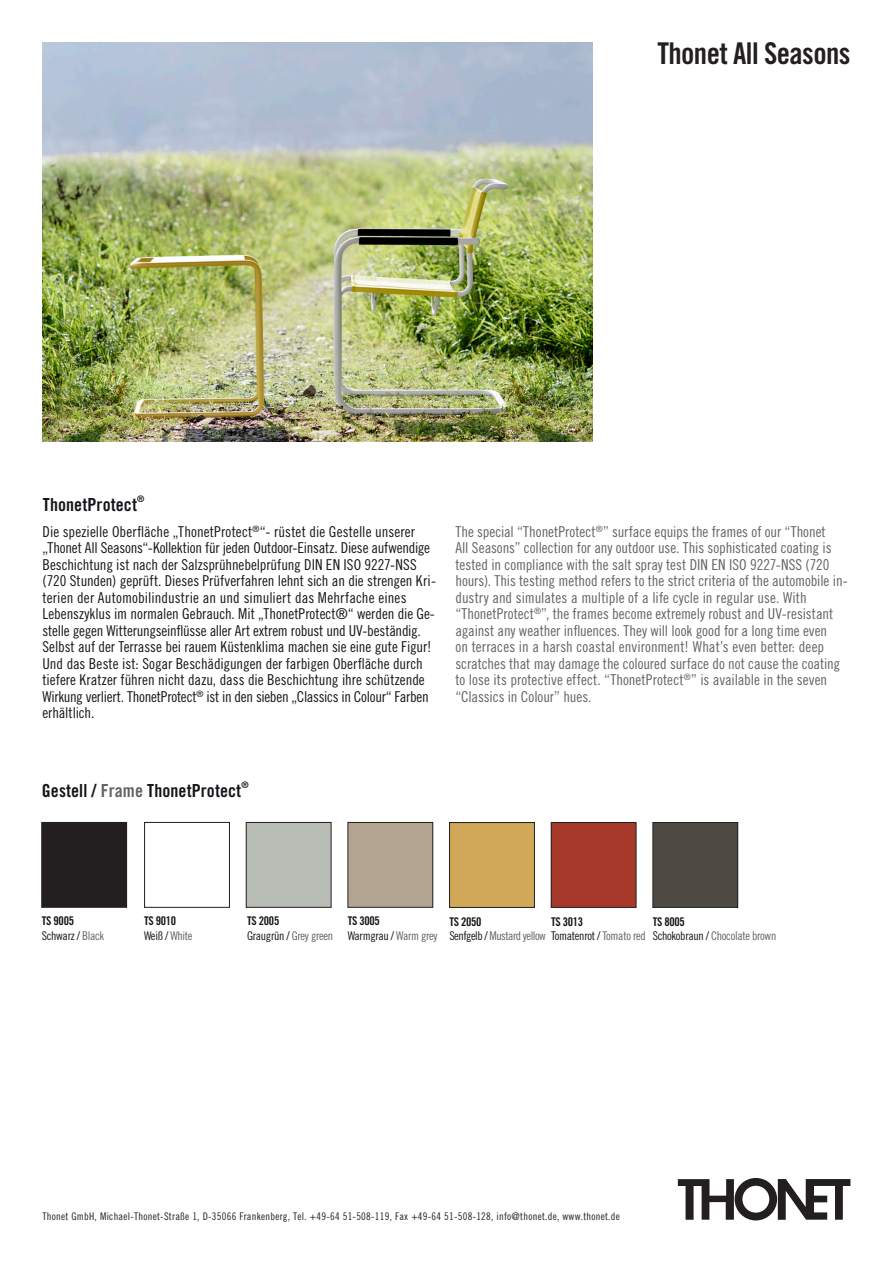
<style>
.page{position:relative;width:893px;height:1263px;background:#fff}
.page>*{position:absolute;margin:0;border:0;box-sizing:border-box;transform-origin:0 0}
.t1{font:30px "Trade Gothic LT Std Bd Cn 20";letter-spacing:-.02em;color:#231f20}
.t2{font:18px "Trade Gothic LT Std Bd Cn 20";letter-spacing:.005em;color:#17151a}
.t3{font:15px/16.5px "Trade Gothic LT Std Cn 18";letter-spacing:-.005em;color:#17151a}
.t4{font:15px/16.5px "Trade Gothic LT Std Cn 18";letter-spacing:-.005em;color:#636366}
.t5{font:12px "Trade Gothic LT Std Cn 18";letter-spacing:-.025em;color:#636366}
.t6{font:12px "Trade Gothic LT Std Cn 18";letter-spacing:-.025em;color:#17151a}
.t7{font:12px "Trade Gothic LT Std Bd Cn 20";letter-spacing:-.025em;color:#17151a}
.t8{font:10.5px "Trade Gothic LT Std Cn 18";letter-spacing:.025em;color:#231f20}
.t9{font:9px "Trade Gothic LT Std Bd Cn 20";color:#17151a}
.s1{color:#636366}
.s2{color:#17151a}
</style>
<div class="page">
<svg style="left:678px;top:1178px;width:172px;height:42px"></svg>
<div style="left:348px;top:822px;width:85px;height:85px;background:#b2a491"></div>
<div style="left:348px;top:822px;width:85px;height:85px;border:1px solid #231f20"></div>
<div style="left:653px;top:822px;width:85px;height:85px;background:#4f4a43"></div>
<div style="left:653px;top:822px;width:85px;height:85px;border:1px solid #231f20"></div>
<div style="left:42px;top:822px;width:85px;height:85px;background:#231f20"></div>
<div style="left:144px;top:822px;width:86px;height:85px;border:1px solid #231f20"></div>
<div style="left:450px;top:822px;width:84px;height:85px;background:#d0a858"></div>
<div style="left:449px;top:822px;width:85px;height:85px;border:1px solid #231f20"></div>
<div style="left:246px;top:822px;width:85px;height:85px;background:#b8bdb6"></div>
<div style="left:246px;top:822px;width:85px;height:85px;border:1px solid #231f20"></div>
<div style="left:551px;top:822px;width:85px;height:85px;background:#a63929"></div>
<div style="left:551px;top:822px;width:85px;height:85px;border:1px solid #231f20"></div>
<img style="left:43px;top:43px;width:549px;height:398px">
<p class="t2" style="left:43px;top:493px;width:96px">ThonetProtect</p>
<p class="t9" style="left:137px;top:493px;width:9px">®</p>
<h1 class="t1" style="left:657px;top:35px;width:194px">Thonet All Seasons</h1>
<p class="t3" style="left:42px;top:523px;width:395px">Die spezielle Oberfläche „ThonetProtect<sup>®</sup>“- rüstet die Gestelle unserer „Thonet All Seasons“-Kollektion für jeden Outdoor-Einsatz. Diese aufwendige Beschichtung ist nach der Salzsprühnebelprüfung DIN EN ISO 9227-NSS (720 Stunden) geprüft. Dieses Prüfverfahren lehnt sich an die strengen Kri&shy;terien der Automobilindustrie an und simuliert das Mehrfache eines Lebenszyklus im normalen Gebrauch. Mit „ThonetProtect®“ werden die Ge&shy;stelle gegen Witterungseinflüsse aller Art extrem robust und UV-beständig.<br>Selbst auf der Terrasse bei rauem Küstenklima machen sie eine gute Figur!<br>Und das Beste ist: Sogar Beschädigungen der farbigen Oberfläche durch tiefere Kratzer führen nicht dazu, dass die Beschichtung ihre schützende Wirkung verliert. ThonetProtect<sup>®</sup> ist in den sieben „Classics in Colour“ Farben erhältlich.</p>
<p class="t4" style="left:455px;top:523px;width:394px">The special “ThonetProtect<sup>®</sup>” surface equips the frames of our “Thonet<br>All Seasons” collection for any outdoor use. This sophisticated coating is tested in compliance with the salt spray test DIN EN ISO 9227-NSS (720 hours). This testing method refers to the strict criteria of the automobile in&shy;dustry and simulates a multiple of a life cycle in regular use. With “ThonetProtect<sup>®</sup>”, the frames become extremely robust and UV-resistant against any weather influences. They will look good for a long time even<br>on terraces in a harsh coastal environment! What’s even better: deep scratches that may damage the coloured surface do not cause the coating to lose its protective effect. “ThonetProtect<sup>®</sup>” is available in the seven “Classics in Colour” hues.</p>
<p class="t2" style="left:42px;top:779px;width:201px">Gestell / <span class="s1">Frame</span> ThonetProtect</p>
<p class="t9" style="left:241px;top:779px;width:9px">®</p>
<p class="t7" style="left:42px;top:914px;width:34px">TS 9005</p>
<p class="t6" style="left:42px;top:928px;width:64px">Schwarz / <span class="s1">Black</span></p>
<p class="t7" style="left:144px;top:914px;width:34px">TS 9010</p>
<p class="t6" style="left:144px;top:928px;width:50px">Weiß / <span class="s1">White</span></p>
<p class="t7" style="left:247px;top:914px;width:34px">TS 2005</p>
<p class="t6" style="left:247px;top:928px;width:87px">Graugrün / <span class="s1">Grey green</span></p>
<p class="t7" style="left:348px;top:914px;width:34px">TS 3005</p>
<p class="t6" style="left:348px;top:928px;width:91px">Warmgrau / <span class="s1">Warm grey</span></p>
<p class="t7" style="left:449px;top:914px;width:34px">TS 2050</p>
<p class="t5" style="left:449px;top:928px;width:198px"><span class="s2">Senfgelb /</span> Mustard yellow <span class="s2">Tomatenrot /</span> Tomato red</p>
<p class="t7" style="left:551px;top:914px;width:34px">TS 3013</p>
<p class="t7" style="left:653px;top:914px;width:34px">TS 8005</p>
<p class="t5" style="left:653px;top:928px;width:125px"><span class="s2">Schokobraun /</span> Chocolate brown</p>
<p class="t8" style="left:43px;top:1210px;width:579px">Thonet GmbH, Michael-Thonet-Straße 1, D-35066 Frankenberg, Tel. +49-64 51-508-119, Fax +49-64 51-508-128, info@thonet.de, www.thonet.de</p>
</div>
